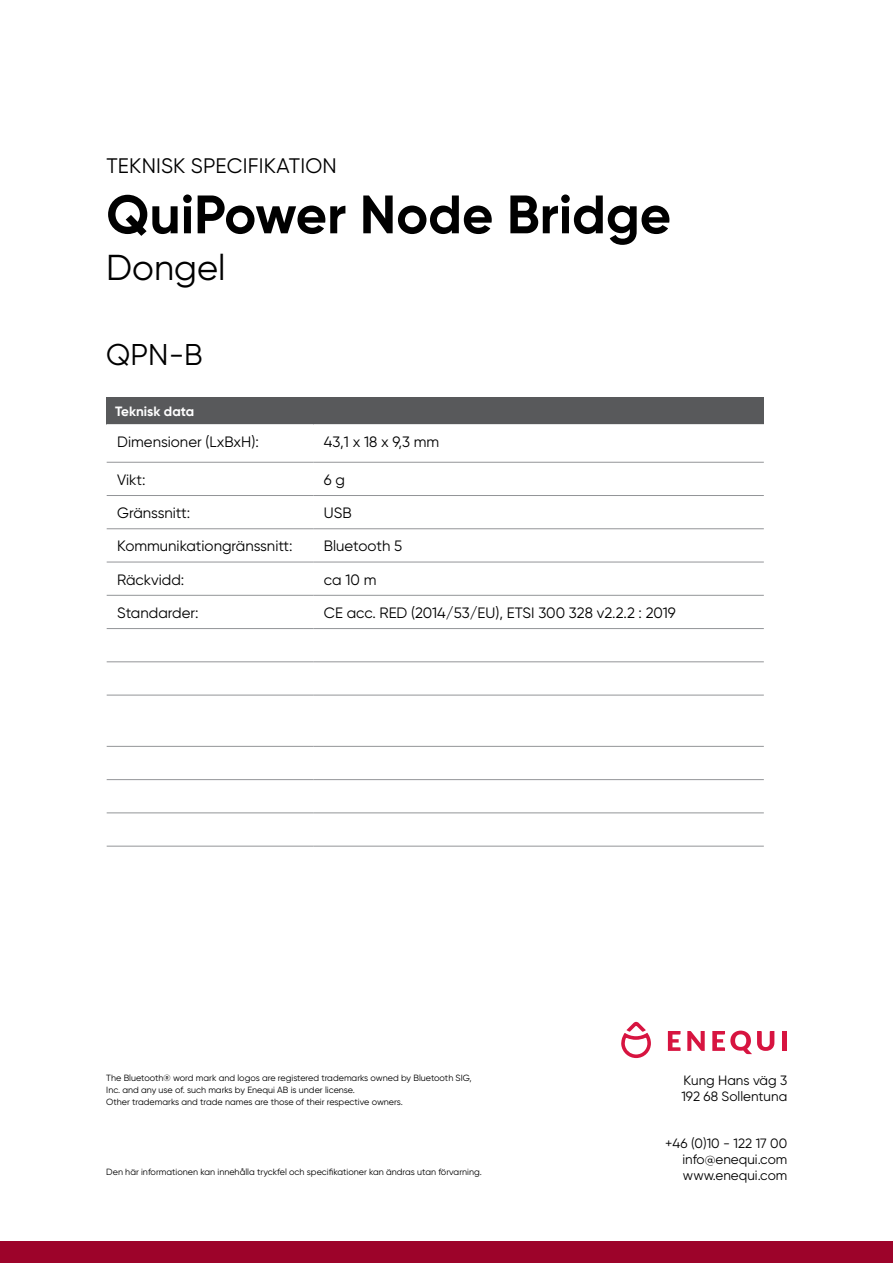
<style>
.page{position:relative;width:893px;height:1263px;background:#fff}
.page>*{position:absolute;margin:0;border:0;box-sizing:border-box;transform-origin:0 0}
.t1{font:700 54px "Gilroy";color:#000}
.t2{font:36px "Gilroy";color:#000}
.t3{font:30px "Gilroy";color:#000}
.t4{font:21px "Gilroy";letter-spacing:.01em;color:#000}
.t5{font:15px "Gilroy";color:#000}
.t6{font:13.5px/15.8px "Gilroy";color:#000}
.t7{font:700 13.5px "Gilroy";color:#fff}
.t8{font:9px/12px "Gilroy";color:#000}
</style>
<div class="page">
<div style="left:0;top:1242px;width:893px;height:21px;background:#9d032a"></div>
<svg style="left:621px;top:1022px;width:30px;height:36px"></svg>
<svg style="left:668px;top:1031px;width:12px;height:20px"></svg>
<svg style="left:687px;top:1031px;width:18px;height:20px"></svg>
<svg style="left:712px;top:1030px;width:62px;height:24px"></svg>
<div style="left:782px;top:1031px;width:5px;height:20px;background:#d71440"></div>
<div style="left:107px;top:397px;width:657px;height:28px;background:#58595b"></div>
<hr style="left:107px;top:495px;width:206px;height:1px;background:#939598">
<hr style="left:313px;top:495px;width:451px;height:1px;background:#939598">
<hr style="left:313px;top:528px;width:451px;height:1px;background:#939598">
<hr style="left:313px;top:562px;width:451px;height:1px;background:#939598">
<hr style="left:313px;top:595px;width:451px;height:1px;background:#939598">
<hr style="left:313px;top:628px;width:451px;height:1px;background:#939598">
<hr style="left:313px;top:661px;width:451px;height:1px;background:#939598">
<hr style="left:313px;top:695px;width:451px;height:1px;background:#939598">
<hr style="left:313px;top:746px;width:451px;height:1px;background:#939598">
<hr style="left:313px;top:779px;width:451px;height:1px;background:#939598">
<hr style="left:107px;top:462px;width:206px;height:1px;background:#939598">
<hr style="left:107px;top:528px;width:206px;height:1px;background:#939598">
<hr style="left:107px;top:562px;width:206px;height:1px;background:#939598">
<hr style="left:107px;top:595px;width:206px;height:1px;background:#939598">
<hr style="left:107px;top:628px;width:206px;height:1px;background:#939598">
<hr style="left:107px;top:661px;width:206px;height:1px;background:#939598">
<hr style="left:107px;top:695px;width:206px;height:1px;background:#939598">
<hr style="left:107px;top:746px;width:206px;height:1px;background:#939598">
<hr style="left:107px;top:779px;width:206px;height:1px;background:#939598">
<hr style="left:106px;top:424px;width:207px;height:1px;background:#fff">
<hr style="left:313px;top:424px;width:451px;height:1px;background:#fff">
<hr style="left:107px;top:813px;width:206px;height:1px;background:#939598">
<hr style="left:313px;top:813px;width:451px;height:1px;background:#939598">
<hr style="left:107px;top:846px;width:206px;height:1px;background:#939598">
<hr style="left:313px;top:846px;width:451px;height:1px;background:#939598">
<hr style="left:313px;top:462px;width:451px;height:1px;background:#939598">
<h3 class="t4" style="left:106px;top:156px;width:232px">TEKNISK SPECIFIKATION</h3>
<h1 class="t1" style="left:106px;top:190px;width:566px">QuiPower Node Bridge</h1>
<h2 class="t2" style="left:106px;top:251px;width:121px">Dongel</h2>
<h3 class="t3" style="left:106px;top:341px;width:98px">QPN-B</h3>
<h3 class="t7" style="left:115px;top:405px;width:80px">Teknisk data</h3>
<h3 class="t5" style="left:117px;top:435px;width:143px">Dimensioner (LxBxH):</h3>
<h3 class="t5" style="left:324px;top:435px;width:117px">43,1 x 18 x 9,3 mm</h3>
<h3 class="t5" style="left:117px;top:473px;width:30px">Vikt:</h3>
<h3 class="t5" style="left:324px;top:473px;width:23px">6 g</h3>
<h3 class="t5" style="left:117px;top:506px;width:74px">Gränssnitt:</h3>
<h3 class="t5" style="left:324px;top:506px;width:29px">USB</h3>
<h3 class="t5" style="left:117px;top:539px;width:177px">Kommunikationgränssnitt:</h3>
<h3 class="t5" style="left:324px;top:539px;width:80px">Bluetooth 5</h3>
<h3 class="t5" style="left:117px;top:573px;width:69px">Räckvidd:</h3>
<h3 class="t5" style="left:324px;top:573px;width:54px">ca 10 m</h3>
<h3 class="t5" style="left:117px;top:606px;width:83px">Standarder:</h3>
<h3 class="t5" style="left:324px;top:606px;width:353px">CE acc. RED (2014/53/EU), ETSI 300 328 v2.2.2 : 2019</h3>
<p class="t8" style="left:106px;top:1073px;width:367px">The Bluetooth® word mark and logos are registered trademarks owned by Bluetooth SIG,<br>Inc. and any use of. such marks by Enequi AB is under license.<br>Other trademarks and trade names are those of their respective owners.</p>
<p class="t8" style="left:106px;top:1167px;width:377px">Den här informationen kan innehålla tryckfel och specifikationer kan ändras utan förvarning.</p>
<h3 class="t6" style="left:681px;top:1073px;width:107px">Kung Hans väg 3<br>192 68 Sollentuna</h3>
<h3 class="t6" style="left:682px;top:1136px;width:106px;text-align:justify;text-indent:-17px">+46 (0)10 - 122 17 00 info@enequi.com www.enequi.com</h3>
</div>
